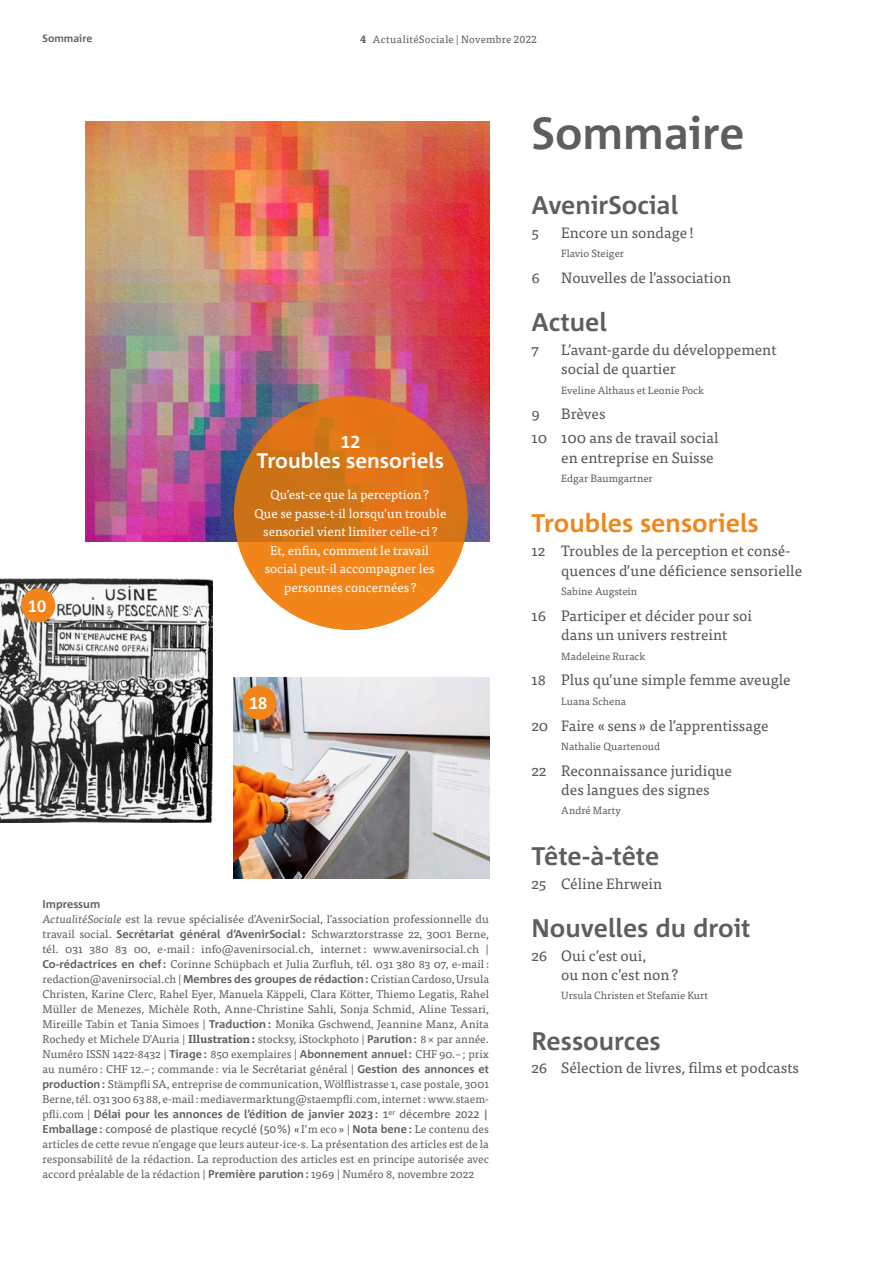
<style>
.page{position:relative;width:893px;height:1263px;background:#fff}
.page>*{position:absolute;margin:0;border:0;box-sizing:border-box;transform-origin:0 0}
.t1{font:700 45px "Corpid Office C1";color:#5d5f5e}
.t2{font:700 25.5px "Corpid Office C1";color:#5d5f5e}
.t3{font:700 25.5px "Corpid Office C1";color:#f28519}
.t4{font:700 21px "Corpid Office C1";color:#fff}
.t5{font:700 18px "Corpid Office C1";color:#fff}
.t6{font:700 16.5px "Corpid Office C1";color:#fff}
.t7{font:15px/19.5px "Tisa Pro";color:#555756}
.t8{font:12.75px/18.6px "Tisa Pro";color:#fff;text-align:center}
.t9{font:11.25px/15px "Tisa Pro";color:#5d5f5e;text-align:justify}
.t10{font:700 11.25px/15px "Corpid Office C1";color:#5d5f5e}
.t11{font:10.5px "Tisa Pro";color:#5d5f5e}
.t12{font:10.5px "Tisa Pro";letter-spacing:.02em;color:#5d5f5e}
.t13{font:700 10.5px "Corpid Office C1";color:#5d5f5e}
.s1{font-weight:700}
.s2{font-style:italic}
.s3{font-family:"Corpid Office C1";font-weight:700}
.s4{font-family:"Tisa Pro";font-weight:400}
.s5{font-weight:400}
</style>
<div class="page">
<img style="left:85px;top:121px;width:404px;height:420px">
<img style="left:0;top:579px;width:213px;height:243px">
<img style="left:234px;top:677px;width:255px;height:201px">
<svg style="left:234px;top:396px;width:234px;height:234px;background:#e17917"></svg>
<div style="left:242px;top:686px;width:34px;height:34px;background:#f28519;border-radius:50%"></div>
<div style="left:21px;top:588px;width:34px;height:34px;background:#f28519;border-radius:50%"></div>
<p class="t13" style="left:43px;top:32px;width:51px">Sommaire</p>
<p class="t12" style="left:360px;top:31px;width:179px"><span class="s1">4</span> ActualitéSociale | Novembre 2022</p>
<h3 class="t6" style="left:28px;top:596px;width:20px">10</h3>
<h3 class="t5" style="left:340px;top:430px;width:21px">12</h3>
<h3 class="t4" style="left:257px;top:447px;width:189px">Troubles sensoriels</h3>
<p class="t8" style="left:254px;top:484px;width:194px">Qu’est-ce que la perception?<br>Que se passe-t-il lorsqu’un trouble sensoriel vient limiter celle-ci ?<br>Et, enfin, comment le travail social peut-il accompagner les personnes concernées ?</p>
<h3 class="t6" style="left:249px;top:693px;width:20px">18</h3>
<p class="t10" style="left:43px;top:896px;width:59px">Impressum</p>
<p class="t9" style="left:43px;top:911px;width:448px"><span class="s2">ActualitéSociale</span> est la revue spécialisée d’AvenirSocial, l’association professionnelle du travail social. <span class="s3">Secrétariat général d’AvenirSocial:</span> Schwarztorstrasse 22, 3001 Berne, tél. 031 380 83 00, e-mail: info@avenirsocial.ch, internet: www.avenirsocial.ch | <span class="s3">Co-rédactrices en chef:</span> Corinne Schüpbach et Julia Zurfluh, tél. 031 380 83 07, e-mail: redaction@avenirsocial.ch | <span class="s3">Membres des groupes de rédaction:</span> Cristian Cardoso, Ursula Christen, Karine Clerc, Rahel Eyer, Manuela Käppeli, Clara Kötter, Thiemo Legatis, Rahel Müller de Menezes, Michèle Roth, Anne-Christine Sahli, Sonja Schmid, Aline Tessari, Mireille Tabin et Tania Simoes | <span class="s3">Traduction:</span> Monika Gschwend, Jeannine Manz, Anita Rochedy et Michele D’Auria | <span class="s1">Illustration:</span> stocksy, iStockphoto | <span class="s3">Parution:</span> 8× par année.<br>Numéro ISSN 1422-8432 | <span class="s3">Tirage:</span> 850 -exemplaires | <span class="s3">Abonnement annuel:</span> CHF 90.– ; prix au numéro: CHF 12.– ; commande : via le Secrétariat général | <span class="s3">Gestion des annonces et production:</span> Stämpfli SA, entreprise de communication, Wölflistrasse 1, case postale, 3001<br>Berne, tél. 031 300 63 88, e-mail: mediavermarktung@staempfli.com, internet: www.staem-</p>
<p class="t10" style="left:43px;top:1106px;width:448px"><span class="s4">pfli.com |</span> Délai pour les annonces de l’édition de janvier 2023: <span class="s5">1</span><sup>er</sup> <span class="s5">décembre 2022 |<br></span>Emballage: <span class="s5">composé de plastique recyclé (50%)</span> <span class="s4">«I’m eco» |</span> Nota bene: <span class="s4">Le contenu des</span></p>
<p class="t9" style="left:43px;top:1136px;width:448px">articles de cette revue n’engage que leurs auteur·ice·s. La présentation des articles est de la responsabilité de la rédaction. La reproduction des articles est en principe autorisée avec accord préalable de la rédaction | <span class="s3">Première parution:</span> 1969 | Numéro 8, novembre 2022</p>
<h1 class="t1" style="left:531px;top:105px;width:214px">Sommaire</h1>
<h2 class="t2" style="left:531px;top:189px;width:148px">AvenirSocial</h2>
<h3 class="t7" style="left:531px;top:222px;width:9px">5</h3>
<h3 class="t7" style="left:561px;top:222px;width:134px">Encore un sondage !</h3>
<p class="t11" style="left:561px;top:245px;width:64px">Flavio Steiger</p>
<h3 class="t7" style="left:531px;top:267px;width:10px">6</h3>
<h3 class="t7" style="left:561px;top:267px;width:171px">Nouvelles de l’association</h3>
<h2 class="t2" style="left:531px;top:306px;width:77px">Actuel</h2>
<h3 class="t7" style="left:531px;top:339px;width:9px">7</h3>
<h3 class="t7" style="left:561px;top:339px;width:217px">L’avant-garde du développement social de quartier</h3>
<p class="t11" style="left:561px;top:382px;width:144px">Eveline Althaus et Leonie Pock</p>
<h3 class="t7" style="left:531px;top:404px;width:10px">9</h3>
<h3 class="t7" style="left:531px;top:401px;width:188px;line-height:23.7px;text-indent:30px">Brèves<br>10 100 ans de travail social</h3>
<h3 class="t7" style="left:561px;top:447px;width:154px">en entreprise en Suisse</h3>
<p class="t11" style="left:561px;top:470px;width:93px">Edgar Baumgartner</p>
<h2 class="t3" style="left:531px;top:507px;width:229px">Troubles sensoriels</h2>
<h3 class="t7" style="left:561px;top:540px;width:242px;text-indent:-30px">12 Troubles de la perception et consé&shy;quences d’une déficience sensorielle</h3>
<p class="t11" style="left:561px;top:583px;width:77px">Sabine Augstein</p>
<h3 class="t7" style="left:531px;top:605px;width:222px;text-align:center">16 Participer et décider pour soi dans un univers restreint</h3>
<p class="t11" style="left:561px;top:648px;width:86px">Madeleine Rurack</p>
<h3 class="t7" style="left:531px;top:669px;width:261px">18 Plus qu’une simple femme aveugle</h3>
<p class="t11" style="left:561px;top:693px;width:66px">Luana Schena</p>
<h3 class="t7" style="left:531px;top:715px;width:239px">20 Faire «sens» de l’apprentissage</h3>
<p class="t11" style="left:561px;top:738px;width:100px">Nathalie Quartenoud</p>
<h3 class="t7" style="left:531px;top:760px;width:202px;text-align:center">22 Reconnaissance juridique des langues des signes</h3>
<p class="t11" style="left:561px;top:803px;width:61px">André Marty</p>
<h2 class="t2" style="left:531px;top:840px;width:129px">Tête-à-tête</h2>
<h3 class="t7" style="left:531px;top:873px;width:132px">25 Céline Ehrwein</h3>
<h2 class="t2" style="left:531px;top:912px;width:221px">Nouvelles du droit</h2>
<h3 class="t7" style="left:561px;top:945px;width:118px;text-indent:-30px">26 Oui c’est oui,<br>ou non c’est non?</h3>
<p class="t11" style="left:561px;top:988px;width:148px">Ursula Christen et Stefanie Kurt</p>
<h2 class="t2" style="left:531px;top:1025px;width:131px">Ressources</h2>
<h3 class="t7" style="left:531px;top:1057px;width:269px">26 Sélection de livres, films et podcasts</h3>
</div>
